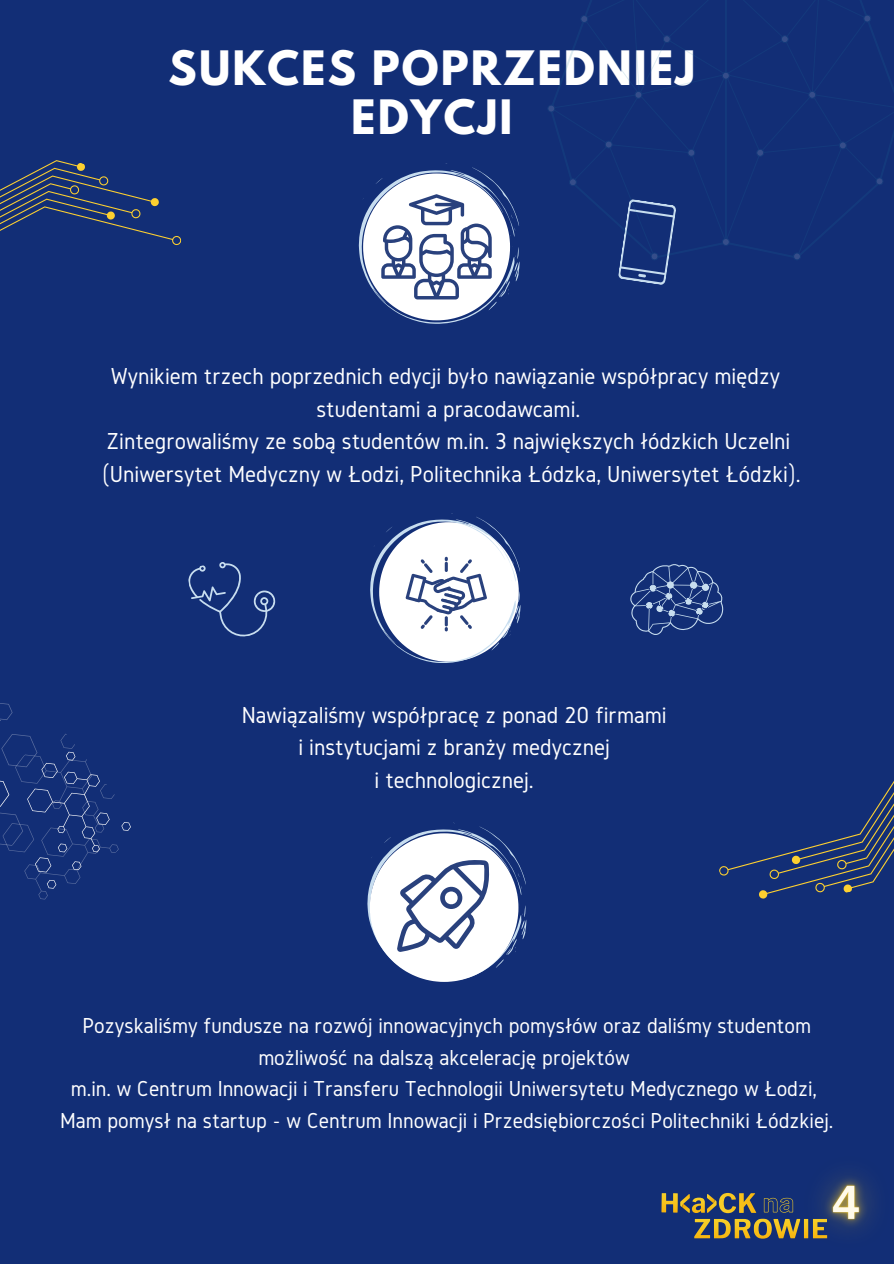
<style>
.page{position:relative;width:894px;height:1264px;background:#fff}
.page>*{position:absolute;margin:0;border:0;box-sizing:border-box;transform-origin:0 0}
.t1{font:700 42px/49.5px "League Spartan";letter-spacing:.05em;color:#fff;text-align:center}
.t2{font:24px "Gidole";color:#fff}
.t3{font:22.5px/31.5px "Gidole";color:#fff;text-align:center}
</style>
<div class="page">
<div style="left:0;top:0;width:893px;height:1263px;background:#122e76"></div>
<svg style="left:370px;top:513px;width:150px;height:150px"></svg>
<svg style="left:367px;top:822px;width:159px;height:159px"></svg>
<svg style="left:358px;top:167px;width:161px;height:157px"></svg>
<svg style="left:719px;top:782px;width:174px;height:117px"></svg>
<svg style="left:630px;top:564px;width:93px;height:70px"></svg>
<svg style="left:188px;top:562px;width:88px;height:75px"></svg>
<svg style="left:661px;top:1192px;width:108px;height:46px"></svg>
<img style="left:769px;top:1176px;width:103px;height:63px">
<svg style="left:0;top:703px;width:131px;height:197px"></svg>
<svg style="left:0;top:160px;width:182px;height:86px"></svg>
<div style="left:547px;top:105px;width:8px;height:7px;border:1px solid #1f7ea1;border-radius:50%"></div>
<svg style="left:548px;top:0;width:345px;height:285px"></svg>
<div style="left:580px;top:16px;width:7px;height:6px;background:#354d8a;border-radius:50%"></div>
<div style="left:580px;top:15px;width:8px;height:8px;border:1px solid #1f7ea1;border-radius:50%"></div>
<svg style="left:722px;top:72px;width:7px;height:7px"></svg>
<div style="left:721px;top:72px;width:8px;height:8px;border:1px solid #1f7ea1;border-radius:50%"></div>
<svg style="left:722px;top:238px;width:7px;height:7px"></svg>
<div style="left:721px;top:238px;width:8px;height:8px;border:1px solid #1f7ea1;border-radius:50%"></div>
<p class="t1" style="left:169px;top:48px;width:528px">SUKCES POPRZEDNIEJ<br>EDYCJI</p>
<p class="t2" style="left:111px;top:363px;width:670px">Wynikiem trzech poprzednich edycji było nawiązanie współpracy między</p>
<h1 class="t2" style="left:316px;top:395px;width:265px">studentami a pracodawcami.</h1>
<p class="t2" style="left:106px;top:428px;width:685px">Zintegrowaliśmy ze sobą studentów m.in. 3 największych łódzkich Uczelni</p>
<p class="t2" style="left:102px;top:461px;width:699px">(Uniwersytet Medyczny w Łodzi, Politechnika Łódzka, Uniwersytet Łódzki).</p>
<p class="t2" style="left:242px;top:701px;width:426px">Nawiązaliśmy współpracę z ponad 20 firmami</p>
<p class="t2" style="left:298px;top:734px;width:313px">i instytucjami z branży medycznej</p>
<p class="t2" style="left:374px;top:766px;width:161px">i technologicznej.</p>
<p class="t3" style="left:82px;top:1009px;width:730px">Pozyskaliśmy fundusze na rozwój innowacyjnych pomysłów oraz daliśmy studentom możliwość na dalszą akcelerację projektów</p>
<p class="t3" style="left:71px;top:1072px;width:747px">m.in. w Centrum Innowacji i Transferu Technologii Uniwersytetu Medycznego w Łodzi,</p>
<p class="t3" style="left:60px;top:1104px;width:774px">Mam pomysł na startup - w Centrum Innowacji i Przedsiębiorczości Politechniki Łódzkiej.</p>
</div>
